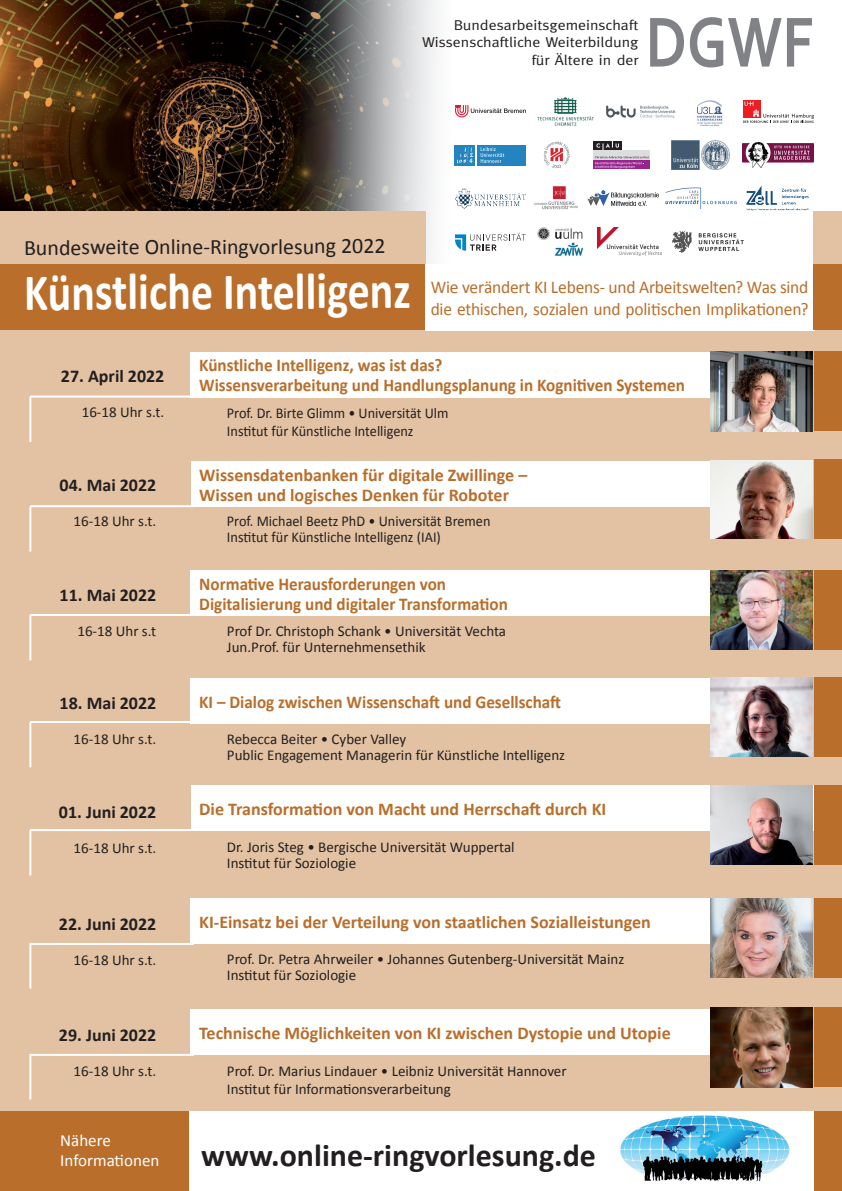
<style>
.page{position:relative;width:842px;height:1191px;background:#fff}
.page>*{position:absolute;margin:0;border:0;box-sizing:border-box;transform-origin:0 0}
.t1{font:700 52.8px "Calibri";letter-spacing:-.005em;color:#fff;scale:.83 1}
.t2{font:700 32px "Calibri";color:#231f20}
.t3{font:22px "Calibri";letter-spacing:-.005em;color:#231f20}
.t4{font:700 18px/20px "Calibri";color:#b96e2b}
.t5{font:700 18px/20px "Calibri";color:#b96e2b;scale:.95 1}
.t6{font:18px/21.6px "Calibri";letter-spacing:-.015em;color:#b96e2b}
.t7{font:700 18px "Calibri";color:#231f20}
.t8{font:17px/20.4px "Calibri";color:#fff}
.t9{font:15px/16px "Calibri";color:#231f20}
.t10{font:15px/18px "Calibri";color:#231f20;scale:.95 1}
.t11{font:14.3px/17.8px "Meta";color:#231f20;text-align:right;scale:1.11 1}
</style>
<div class="page">
<div style="left:0;top:323px;width:842px;height:868px;background:#e2c2a2"></div>
<img style="left:0;top:0;width:437px;height:264px">
<div style="left:0;top:211px;width:425px;height:56px;background:#e2c2a2"></div>
<div style="left:0;top:264px;width:842px;height:66px;background:#b96e2b"></div>
<div style="left:425px;top:264px;width:389px;height:66px;background:#fff"></div>
<svg style="left:650px;top:17px;width:162px;height:50px"></svg>
<img style="left:598px;top:227px;width:64px;height:29px">
<svg style="left:455px;top:233px;width:71px;height:18px"></svg>
<img style="left:673px;top:231px;width:70px;height:21px">
<img style="left:537px;top:227px;width:46px;height:29px">
<div style="left:191px;top:352px;width:618px;height:45px;background:#fff"></div>
<hr style="left:30px;top:395px;width:164px;height:2px;background:#fff">
<hr style="left:29px;top:397px;width:2px;height:45px;background:#fff">
<img style="left:711px;top:352px;width:102px;height:79px">
<div style="left:814px;top:352px;width:28px;height:79px;background:#b96e2b"></div>
<div style="left:191px;top:461px;width:616px;height:46px;background:#fff"></div>
<img style="left:711px;top:460px;width:102px;height:78px">
<hr style="left:30px;top:505px;width:164px;height:2px;background:#fff">
<hr style="left:29px;top:506px;width:2px;height:45px;background:#fff">
<div style="left:814px;top:459px;width:28px;height:79px;background:#b96e2b"></div>
<div style="left:191px;top:570px;width:618px;height:46px;background:#fff"></div>
<hr style="left:30px;top:614px;width:164px;height:2px;background:#fff">
<hr style="left:29px;top:615px;width:2px;height:45px;background:#fff">
<img style="left:711px;top:570px;width:102px;height:79px">
<div style="left:814px;top:570px;width:28px;height:79px;background:#b96e2b"></div>
<div style="left:191px;top:678px;width:618px;height:45px;background:#fff"></div>
<img style="left:711px;top:677px;width:102px;height:80px">
<hr style="left:30px;top:721px;width:164px;height:2px;background:#fff">
<hr style="left:29px;top:722px;width:2px;height:45px;background:#fff">
<div style="left:814px;top:677px;width:28px;height:80px;background:#b96e2b"></div>
<div style="left:191px;top:785px;width:623px;height:46px;background:#fff"></div>
<hr style="left:30px;top:829px;width:164px;height:2px;background:#fff">
<hr style="left:29px;top:830px;width:2px;height:45px;background:#fff">
<img style="left:711px;top:785px;width:102px;height:79px">
<div style="left:814px;top:785px;width:28px;height:79px;background:#b96e2b"></div>
<hr style="left:30px;top:943px;width:164px;height:2px;background:#fff">
<div style="left:191px;top:898px;width:619px;height:46px;background:#fff"></div>
<hr style="left:29px;top:943px;width:2px;height:45px;background:#fff">
<img style="left:711px;top:898px;width:102px;height:79px">
<div style="left:814px;top:898px;width:28px;height:79px;background:#b96e2b"></div>
<hr style="left:30px;top:1053px;width:164px;height:2px;background:#fff">
<div style="left:191px;top:1009px;width:619px;height:45px;background:#fff"></div>
<hr style="left:29px;top:1054px;width:2px;height:45px;background:#fff">
<img style="left:710px;top:1007px;width:102px;height:80px">
<div style="left:814px;top:1007px;width:28px;height:80px;background:#b96e2b"></div>
<div style="left:0;top:1111px;width:842px;height:80px;background:#b96e2b"></div>
<div style="left:190px;top:1111px;width:624px;height:80px;background:#fff"></div>
<div style="left:477px;top:145px;width:48px;height:20px;background:#2484bf"></div>
<div style="left:454px;top:145px;width:21px;height:20px;background:#2484bf"></div>
<svg style="left:481px;top:147px;width:23px;height:16px"></svg>
<svg style="left:457px;top:147px;width:16px;height:16px"></svg>
<img style="left:743px;top:143px;width:71px;height:24px">
<div style="left:593px;top:160px;width:57px;height:9px;background:#99248e"></div>
<div style="left:593px;top:141px;width:29px;height:9px;background:#231f20"></div>
<svg style="left:596px;top:141px;width:23px;height:9px"></svg>
<div style="left:593px;top:150px;width:57px;height:10px;background:#dcdddf"></div>
<svg style="left:595px;top:156px;width:54px;height:12px"></svg>
<img style="left:543px;top:141px;width:27px;height:28px">
<img style="left:671px;top:141px;width:58px;height:28px">
<img style="left:534px;top:186px;width:44px;height:24px">
<img style="left:455px;top:188px;width:71px;height:20px">
<img style="left:746px;top:185px;width:63px;height:26px">
<img style="left:588px;top:191px;width:71px;height:15px">
<img style="left:665px;top:188px;width:71px;height:21px">
<svg style="left:455px;top:105px;width:71px;height:12px"></svg>
<img style="left:606px;top:105px;width:70px;height:13px">
<img style="left:538px;top:97px;width:56px;height:29px">
<img style="left:697px;top:100px;width:26px;height:26px">
<div style="left:743px;top:100px;width:17px;height:17px;background:#ee1d23"></div>
<svg style="left:743px;top:101px;width:71px;height:22px"></svg>
<img style="left:620px;top:1114px;width:170px;height:68px">
<div style="left:814px;top:211px;width:28px;height:57px;background:#e2c2a2"></div>
<div style="left:814px;top:264px;width:28px;height:66px;background:#b96e2b"></div>
<p class="t11" style="left:422px;top:16px;width:196px">Bundesarbeitsgemeinschaft<br>Wissenschaftliche Weiterbildung für Ältere in der</p>
<h3 class="t3" style="left:24px;top:233px;width:363px">Bundesweite Online-Ringvorlesung 2022</h3>
<h1 class="t1" style="left:24px;top:257px;width:468px">Künstliche Intelligenz</h1>
<p class="t6" style="left:431px;top:276px;width:379px">Wie verändert KI Lebens- und Arbeitswelten? Was sind die ethischen, sozialen und politischen Implikationen?</p>
<p class="t7" style="left:61px;top:364px;width:105px">27. April 2022</p>
<p class="t9" style="left:82px;top:404px;width:84px">16-18 Uhr s.t.</p>
<p class="t7" style="left:60px;top:473px;width:98px">04. Mai 2022</p>
<p class="t9" style="left:74px;top:512px;width:84px">16-18 Uhr s.t.</p>
<p class="t7" style="left:60px;top:583px;width:98px">11. Mai 2022</p>
<p class="t9" style="left:77px;top:623px;width:80px">16-18 Uhr s.t</p>
<p class="t7" style="left:60px;top:691px;width:98px">18. Mai 2022</p>
<p class="t9" style="left:74px;top:731px;width:84px">16-18 Uhr s.t.</p>
<p class="t7" style="left:59px;top:800px;width:99px">01. Juni 2022</p>
<p class="t9" style="left:74px;top:839px;width:84px">16-18 Uhr s.t.</p>
<p class="t7" style="left:59px;top:912px;width:99px">22. Juni 2022</p>
<p class="t9" style="left:74px;top:951px;width:84px">16-18 Uhr s.t.</p>
<p class="t7" style="left:59px;top:1023px;width:99px">29. Juni 2022</p>
<p class="t9" style="left:74px;top:1062px;width:84px">16-18 Uhr s.t.</p>
<p class="t8" style="left:60px;top:1129px;width:101px">Nähere<br>Informationen</p>
<p class="t5" style="left:199px;top:355px;width:513px">Künstliche Intelligenz, was ist das?<br>Wissensverarbeitung und Handlungsplanung in Kognitiven Systemen</p>
<p class="t10" style="left:227px;top:404px;width:235px">Prof. Dr. Birte Glimm • Universität Ulm<br>Institut für Künstliche Intelligenz</p>
<p class="t4" style="left:199px;top:465px;width:330px">Wissensdatenbanken für digitale Zwillinge –<br>Wissen und logisches Denken für Roboter</p>
<p class="t10" style="left:227px;top:513px;width:279px;line-height:16px">Prof. Michael Beetz PhD • Universität Bremen<br>Institut für Künstliche Intelligenz (IAI)</p>
<p class="t5" style="left:199px;top:573px;width:326px">Normative Herausforderungen von<br>Digitalisierung und digitaler Transformation</p>
<p class="t9" style="left:227px;top:623px;width:281px">Prof Dr. Christoph Schank • Universität Vechta<br>Jun.Prof. für Unternehmensethik</p>
<p class="t5" style="left:199px;top:691px;width:382px">KI – Dialog zwischen Wissenschaft und Gesellschaft</p>
<p class="t9" style="left:227px;top:731px;width:340px">Rebecca Beiter • Cyber Valley<br>Public Engagement Managerin für Künstliche Intelligenz</p>
<p class="t4" style="left:199px;top:799px;width:409px">Die Transformation von Macht und Herrschaft durch KI</p>
<p class="t9" style="left:227px;top:838px;width:289px">Dr. Joris Steg • Bergische Universität Wuppertal<br>Institut für Soziologie</p>
<p class="t4" style="left:199px;top:912px;width:453px">KI-Einsatz bei der Verteilung von staatlichen Sozialleistungen</p>
<p class="t9" style="left:227px;top:951px;width:399px">Prof. Dr. Petra Ahrweiler • Johannes Gutenberg-Universität Mainz<br>Institut für Soziologie</p>
<p class="t4" style="left:199px;top:1022px;width:473px">Technische Möglichkeiten von KI zwischen Dystopie und Utopie</p>
<p class="t9" style="left:227px;top:1061px;width:341px;line-height:18px">Prof. Dr. Marius Lindauer • Leibniz Universität Hannover<br>Institut für Informationsverarbeitung</p>
<h2 class="t2" style="left:201px;top:1135px;width:396px">www.online-ringvorlesung.de</h2>
</div>
